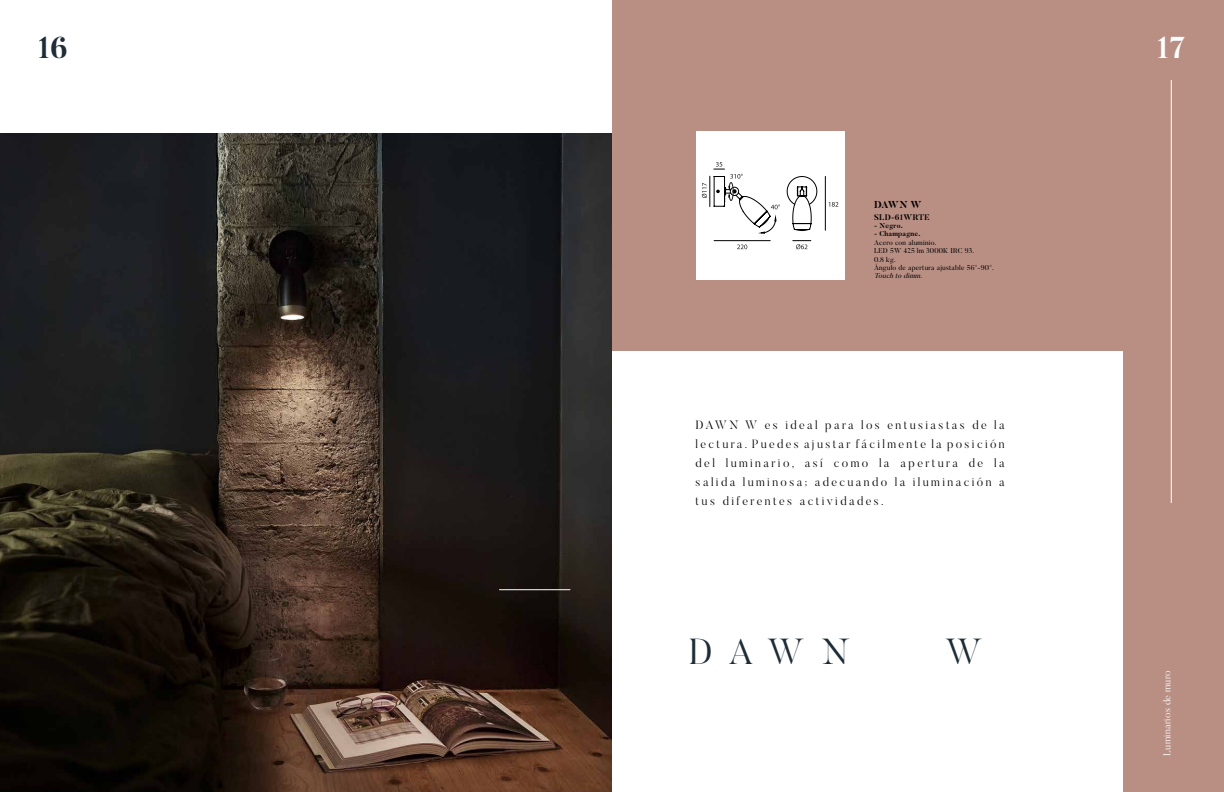
<style>
.page{position:relative;width:1224px;height:792px;background:#fff}
.page>*{position:absolute;margin:0;border:0;box-sizing:border-box;transform-origin:0 0}
.t1{font:300 36px "Butler";color:#1d2c37}
.t2{font:700 30px "Butler";color:#1d2c37}
.t3{font:700 30px "Butler";color:#fff}
.t4{font:300 12px/19px "Butler";letter-spacing:.2em;color:#000;text-align:justify}
.t5{font:300 10px "Butler";letter-spacing:.03em;color:#fff}
.t6{font:700 10px "Butler";color:#000}
.t7{font:700 8px "Butler";letter-spacing:.03em;color:#000}
.t8{font:7px/8.4px "Butler";letter-spacing:.03em;color:#000}
.t9{font:700 7px "Butler";letter-spacing:.03em;color:#000}
.t10{font:italic 7px "Butler";color:#000}
</style>
<div class="page">
<img style="left:0;top:133px;width:612px;height:659px">
<div style="left:612px;top:0;width:522px;height:351px;background:#b98f84"></div>
<hr style="left:499px;top:589px;width:71px;height:1px;background:#fff">
<div style="left:696px;top:131px;width:148px;height:149px;background:#fff"></div>
<hr style="left:825px;top:176px;width:1px;height:54px;background:#000">
<hr style="left:714px;top:240px;width:56px;height:1px;background:#000">
<hr style="left:710px;top:176px;width:1px;height:31px;background:#000">
<svg style="left:702px;top:183px;width:5px;height:15px"></svg>
<svg style="left:737px;top:245px;width:10px;height:4px"></svg>
<svg style="left:793px;top:240px;width:18px;height:9px"></svg>
<svg style="left:829px;top:202px;width:9px;height:5px"></svg>
<svg style="left:713px;top:162px;width:105px;height:72px"></svg>
<div style="left:1124px;top:0;width:100px;height:792px;background:#b98f84"></div>
<hr style="left:1171px;top:80px;width:1px;height:472px;background:#fff">
<div style="left:1163px;top:504px;width:25px;height:252px;background:#b98f84"></div>
<h2 class="t2" style="left:38px;top:28px;width:32px">16</h2>
<h2 class="t3" style="left:1157px;top:28px;width:31px">17</h2>
<p class="t6" style="left:874px;top:198px;width:49px">DAWN W</p>
<p class="t7" style="left:874px;top:212px;width:57px">SLD-61WRTE</p>
<p class="t9" style="left:874px;top:221px;width:30px">- Negro.</p>
<p class="t9" style="left:874px;top:229px;width:48px">- Champagne.</p>
<p class="t8" style="left:874px;top:238px;width:121px">Acero con aluminio.<br>LED 5W 425 lm 3000K IRC 93.<br>0.8 kg.<br>Ángulo de apertura ajustable 56°-90°.</p>
<p class="t10" style="left:874px;top:271px;width:52px">Touchto dimm.</p>
<p class="t4" style="left:696px;top:415px;width:311px">DAWN W es ideal para los entusiastas de la lectura. Puedes ajustar fácilmente la posición del luminario, así como la apertura de la salida luminosa; adecuando la iluminación a tus diferentes actividades.</p>
<h1 class="t1" style="left:689px;top:629px;width:163px">DAWN</h1>
<h1 class="t1" style="left:946px;top:629px;width:38px">W</h1>
<p class="t5" style="left:1161px;top:756px;width:87px;rotate:-90deg">Luminarios de muro</p>
</div>
